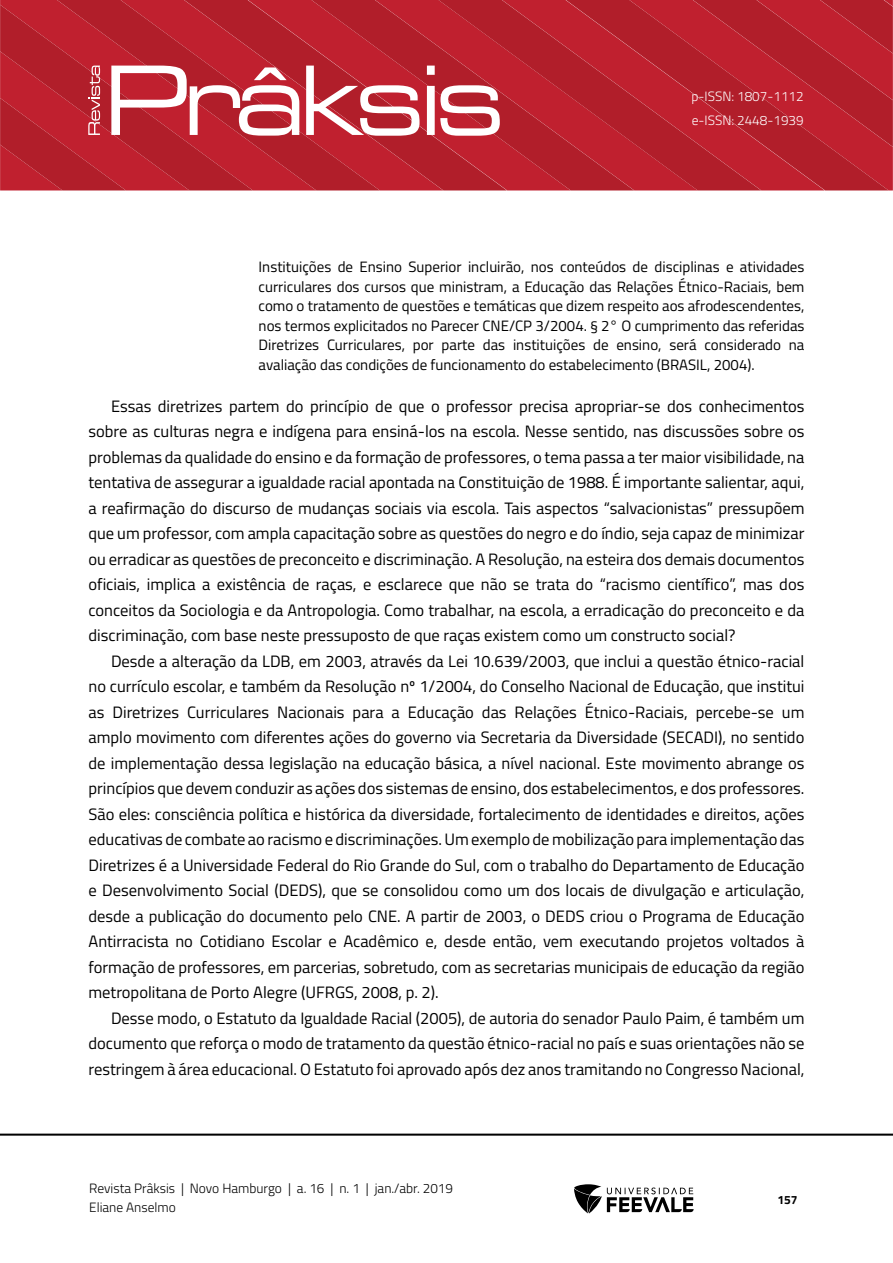
<style>
.page{position:relative;width:893px;height:1263px;background:#fff}
.page>*{position:absolute;margin:0;border:0;box-sizing:border-box;transform-origin:0 0}
.Corpo_de_texto{font:16.5px/25.5px "Titillium Web";color:#000;text-align:justify}
.Citação{font:15px/19.5px "Titillium Web";color:#000;text-align:justify}
.t1{font:300 13.5px/19.4px "Titillium Web";color:#000}
.t2{font:300 13.5px/24px "Titillium Web";color:#fff}
.t3{font:700 12px "Titillium Web";color:#000}
</style>
<div class="page">
<svg style="left:0;top:5px;width:56px;height:46px;background:#b7202d"></svg>
<svg style="left:56px;top:0;width:128px;height:51px;background:#b81f2d"></svg>
<svg style="left:184px;top:0;width:127px;height:51px;background:#b8202d"></svg>
<svg style="left:311px;top:0;width:127px;height:51px;background:#b8202d"></svg>
<svg style="left:438px;top:0;width:127px;height:190px;background:#b9202d"></svg>
<svg style="left:565px;top:0;width:324px;height:190px;background:#b8202d"></svg>
<svg style="left:692px;top:0;width:201px;height:147px;background:#b8202d"></svg>
<hr style="left:0;top:1133px;width:893px;height:3px;background:#000">
<svg style="left:574px;top:1184px;width:120px;height:29px"></svg>
<svg style="left:0;top:51px;width:500px;height:139px;background:#c13d48"></svg>
<p class="t2" style="left:691px;top:84px;width:114px">p-ISSN: 1807-1112 e-ISSN: 2448-1939</p>
<p class="Citação" style="left:259px;top:256px;width:547px">Instituições de Ensino Superior incluirão, nos conteúdos de disciplinas e atividades curriculares dos cursos que ministram, a Educação das Relações Étnico-Raciais, bem como o tratamento de questões e temáticas que dizem respeito aos afrodescendentes, nos termos explicitados no Parecer CNE/CP 3/2004. § 2° O cumprimento das referidas Diretrizes Curriculares, por parte das instituições de ensino, será considerado na avaliação das condições de funcionamento do estabelecimento (BRASIL, 2004).</p>
<p class="Corpo_de_texto" style="left:88px;top:392px;width:717px;text-indent:22px">Essas diretrizes partem do princípio de que o professor precisa apropriar-se dos conhecimentos sobre as culturas negra e indígena para ensiná-los na escola. Nesse sentido, nas discussões sobre os problemas da qualidade do ensino e da formação de professores, o tema passa a ter maior visibilidade, na tentativa de assegurar a igualdade racial apontada na Constituição de 1988. É importante salientar, aqui, a reafirmação do discurso de mudanças sociais via escola. Tais aspectos “salvacionistas” pressupõem que um professor, com ampla capacitação sobre as questões do negro e do índio, seja capaz de minimizar ou erradicar as questões de preconceito e discriminação. A Resolução, na esteira dos demais documentos oficiais, implica a existência de raças, e esclarece que não se trata do “racismo científico”, mas dos conceitos da Sociologia e da Antropologia. Como trabalhar, na escola, a erradicação do preconceito e da discriminação, com base neste pressuposto de que raças existem como um constructo social?</p>
<p class="Corpo_de_texto" style="left:88px;top:647px;width:718px;text-indent:22px">Desde a alteração da LDB, em 2003, através da Lei 10.639/2003, que inclui a questão étnico-racial no currículo escolar, e também da Resolução nº 1/2004, do Conselho Nacional de Educação, que institui as Diretrizes Curriculares Nacionais para a Educação das Relações Étnico-Raciais, percebe-se um amplo movimento com diferentes ações do governo via Secretaria da Diversidade (SECADI), no sentido de implementação dessa legislação na educação básica, a nível nacional. Este movimento abrange os princípios que devem conduzir as ações dos sistemas de ensino, dos estabelecimentos, e dos professores.<br>São eles: consciência política e histórica da diversidade, fortalecimento de identidades e direitos, ações educativas de combate ao racismo e discriminações. Um exemplo de mobilização para implementação das Diretrizes é a Universidade Federal do Rio Grande do Sul, com o trabalho do Departamento de Educação e Desenvolvimento Social (DEDS), que se consolidou como um dos locais de divulgação e articulação, desde a publicação do documento pelo CNE. A partir de 2003, o DEDS criou o Programa de Educação Antirracista no Cotidiano Escolar e Acadêmico e, desde então, vem executando projetos voltados à formação de professores, em parcerias, sobretudo, com as secretarias municipais de educação da região metropolitana de Porto Alegre (UFRGS, 2008, p. 2).</p>
<p class="Corpo_de_texto" style="left:88px;top:1004px;width:717px;text-indent:22px">Desse modo, o Estatuto da Igualdade Racial (2005), de autoria do senador Paulo Paim, é também um documento que reforça o modo de tratamento da questão étnico-racial no país e suas orientações não se restringem à área educacional. O Estatuto foi aprovado após dez anos tramitando no Congresso Nacional,</p>
<p class="t1" style="left:89px;top:1177px;width:365px">Revista Prâksis | Novo Hamburgo | a. 16 | n. 1 | jan./abr. 2019<br>Eliane Anselmo</p>
<p class="t3" style="left:777px;top:1190px;width:22px">157</p>
</div>
